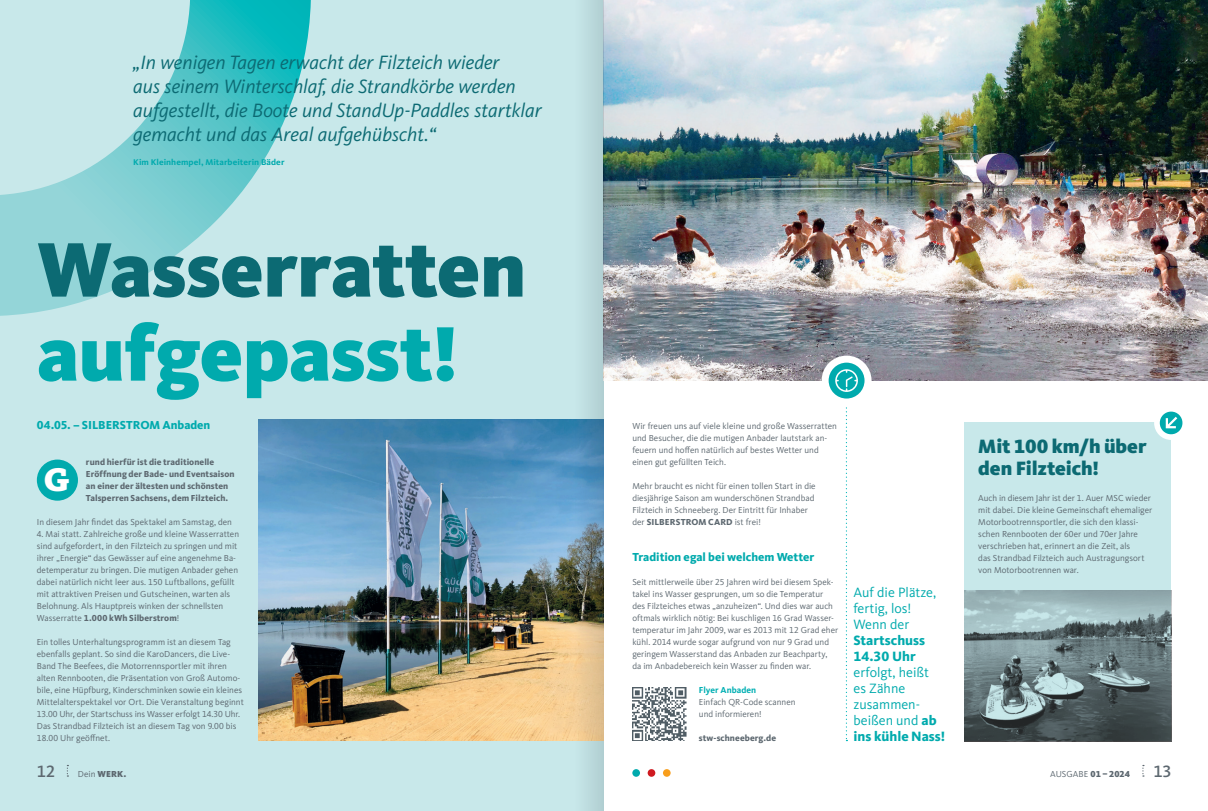
<style>
.page{position:relative;width:1208px;height:811px;background:#fff}
.page>*{position:absolute;margin:0;border:0;box-sizing:border-box;transform-origin:0 0}
.t1{font:900 80px/84px "Kievit OT";letter-spacing:-.005em;color:#0c6a73}
.t2{font:900 34px "Kievit Slab Pro";color:#fff}
.t3{font:italic 20px/24px "Kievit OT";color:#0c6a73}
.t4{font:900 20px/22px "Kievit OT";letter-spacing:-.01em;color:#0c6a73}
.t5{font:500 17px "Kievit OT";color:#5d6870}
.t6{font:14px/16px "Kievit OT";color:#00aaad}
.t7{font:800 12px "Kievit OT";color:#00aaad}
.t8{font:9px/12px "Kievit OT";color:#5d6870}
.t9{font:800 9px/12px "Kievit OT";letter-spacing:.01em;color:#5d6870}
.t10{font:900 9px "Kievit OT";color:#5d6870}
.t11{font:700 8.6px "Kievit OT";letter-spacing:.01em;color:#00aaad;scale:1.04 1}
.s1{color:#00aaad}
.s2{font-weight:800}
.s3{font-weight:700;color:#00afb3}
.s4{font-weight:400}
.s5{font-weight:900}
</style>
<div class="page">
<div style="left:0;top:0;width:604px;height:811px;background:#c8e8ea"></div>
<svg style="left:0;top:0;width:311px;height:316px"></svg>
<img style="left:604px;top:0;width:604px;height:381px">
<img style="left:258px;top:420px;width:293px;height:321px">
<div style="left:964px;top:422px;width:207px;height:319px;background:#c8e8ea"></div>
<svg style="left:825px;top:359px;width:43px;height:43px"></svg>
<div style="left:821px;top:356px;width:50px;height:49px;border:7px solid #fff;border-radius:50%"></div>
<img style="left:964px;top:590px;width:207px;height:151px">
<svg style="left:835px;top:369px;width:23px;height:372px"></svg>
<div style="left:1154px;top:406px;width:34px;height:34px;background:#fff;border-radius:50%"></div>
<svg style="left:1158px;top:411px;width:25px;height:24px"></svg>
<img style="left:632px;top:687px;width:55px;height:54px">
<div style="left:37px;top:459px;width:41px;height:42px;background:#00aaad;border-radius:50%"></div>
<svg style="left:1142px;top:765px;width:2px;height:11px"></svg>
<div style="left:663px;top:769px;width:7px;height:8px;background:#f89e1c;border-radius:50%"></div>
<div style="left:647px;top:769px;width:8px;height:8px;background:#cf1a20;border-radius:50%"></div>
<div style="left:632px;top:769px;width:8px;height:8px;background:#00aaad;border-radius:50%"></div>
<svg style="left:551px;top:0;width:53px;height:811px"></svg>
<p class="t3" style="left:133px;top:50px;width:410px">„In wenigen Tagen erwacht der Filzteich wieder<br>aus seinem Winterschlaf, die Strandkörbe werden aufgestellt, die Boote und StandUp-Paddles startklar gemacht und das Areal aufgehübscht.“</p>
<p class="t11" style="left:133px;top:157px;width:147px">Kim Kleinhempel, Mitarbeiterin Bäder</p>
<p class="t1" style="left:37px;top:227px;width:491px">Wasserratten <span class="s1">aufgepasst!</span></p>
<p class="t7" style="left:37px;top:417px;width:175px">04.05. – SILBERSTROM Anbaden</p>
<p class="t9" style="left:86px;top:455px;width:150px">rund hierfür ist die traditionelle Eröffnung der Bade- und Eventsaison an einer der ältesten und schönsten Talsperren Sachsens, dem Filzteich.</p>
<p class="t8" style="left:37px;top:516px;width:197px">In diesem Jahr findet das Spektakel am Samstag, den</p>
<p class="t8" style="left:37px;top:528px;width:204px">4. Mai statt. Zahlreiche große und kleine Wasserratten sind aufgefordert, in den Filzteich zu springen und mit ihrer „Energie“ das Gewässer auf eine angenehme Ba&shy;detemperatur zu bringen. Die mutigen Anbader gehen dabei natürlich nicht leer aus. 150 Luftballons, gefüllt mit attraktiven Preisen und Gutscheinen, warten als Belohnung. Als Hauptpreis winken der schnellsten Wasserratte <span class="s2">1.000 kWh Silberstrom</span>!</p>
<p class="t8" style="left:37px;top:636px;width:208px">Ein tolles Unterhaltungsprogramm ist an diesem Tag ebenfalls geplant. So sind die KaroDancers, die Live-Band The Beefees, die Motorrennsportler mit ihren alten Rennbooten, die Präsentation von Groß Automo&shy;bile, eine Hüpfburg, Kinderschminken sowie ein kleines Mittelalterspektakel vor Ort. Die Veranstaltung beginnt 13.00 Uhr, der Startschuss ins Wasser erfolgt 14.30 Uhr.<br>Das Strandbad Filzteich ist an diesem Tag von 9.00 bis 18.00 Uhr geöffnet.</p>
<p class="t2" style="left:44px;top:458px;width:27px">G</p>
<p class="t8" style="left:632px;top:420px;width:206px">Wir freuen uns auf viele kleine und große Wasserratten und Besucher, die die mutigen Anbader lautstark an&shy;feuern und hoffen natürlich auf bestes Wetter und einen gut gefüllten Teich.</p>
<p class="t8" style="left:632px;top:480px;width:185px">Mehr braucht es nicht für einen tollen Start in die diesjährige Saison am wunderschönen Strandbad Filzteich in Schneeberg. Der Eintritt für Inhaber der <span class="s2">SILBERSTROM CARD</span> ist frei!</p>
<p class="t7" style="left:632px;top:549px;width:183px">Tradition egal bei welchem Wetter</p>
<p class="t8" style="left:632px;top:576px;width:207px">Seit mittlerweile über 25 Jahren wird bei diesem Spek&shy;takel ins Wasser gesprungen, um so die Temperatur des Filzteiches etwas „anzuheizen“. Und dies war auch oftmals wirklich nötig: Bei kuschligen 16 Grad Wasser&shy;temperatur im Jahr 2009, war es 2013 mit 12 Grad eher kühl. 2014 wurde sogar aufgrund von nur 9 Grad und geringem Wasserstand das Anbaden zur Beachparty, da im Anbadebereich kein Wasser zu finden war.</p>
<p class="t8" style="left:699px;top:684px;width:98px"><span class="s3">Flyer Anbaden<br></span>Einfach QR-Code scannen und informieren!</p>
<p class="t9" style="left:699px;top:731px;width:79px">stw-schneeberg.de</p>
<p class="t6" style="left:853px;top:584px;width:84px">Auf die Plätze,</p>
<p class="t6" style="left:853px;top:600px;width:93px">fertig, los!<br>Wenn der<br><span class="s2">Startschuss<br>14.30 Uhr </span>erfolgt, heißt<br>es Zähne zusammen&shy;beißen und <span class="s2">ab ins kühle Nass!</span></p>
<p class="t4" style="left:978px;top:435px;width:170px">Mit 100 km/h über den Filzteich!</p>
<p class="t8" style="left:978px;top:492px;width:175px">Auch in diesem Jahr ist der 1. Auer MSC wieder mit dabei. Die kleine Gemeinschaft ehemaliger Motorbootrennsportler, die sich den klassi&shy;schen Rennbooten der 60er und 70er Jahre verschrieben hat, erinnert an die Zeit, als<br>das Strandbad Filzteich auch Austragungsort von Motorbootrennen war.</p>
<h3 class="t5" style="left:37px;top:761px;width:20px">12</h3>
<p class="t10" style="left:78px;top:768px;width:50px"><span class="s4">Dein</span> WERK.</p>
<p class="t8" style="left:1050px;top:768px;width:81px">AUSGABE <span class="s5">01 – 2024</span></p>
<h3 class="t5" style="left:1153px;top:761px;width:20px">13</h3>
</div>
